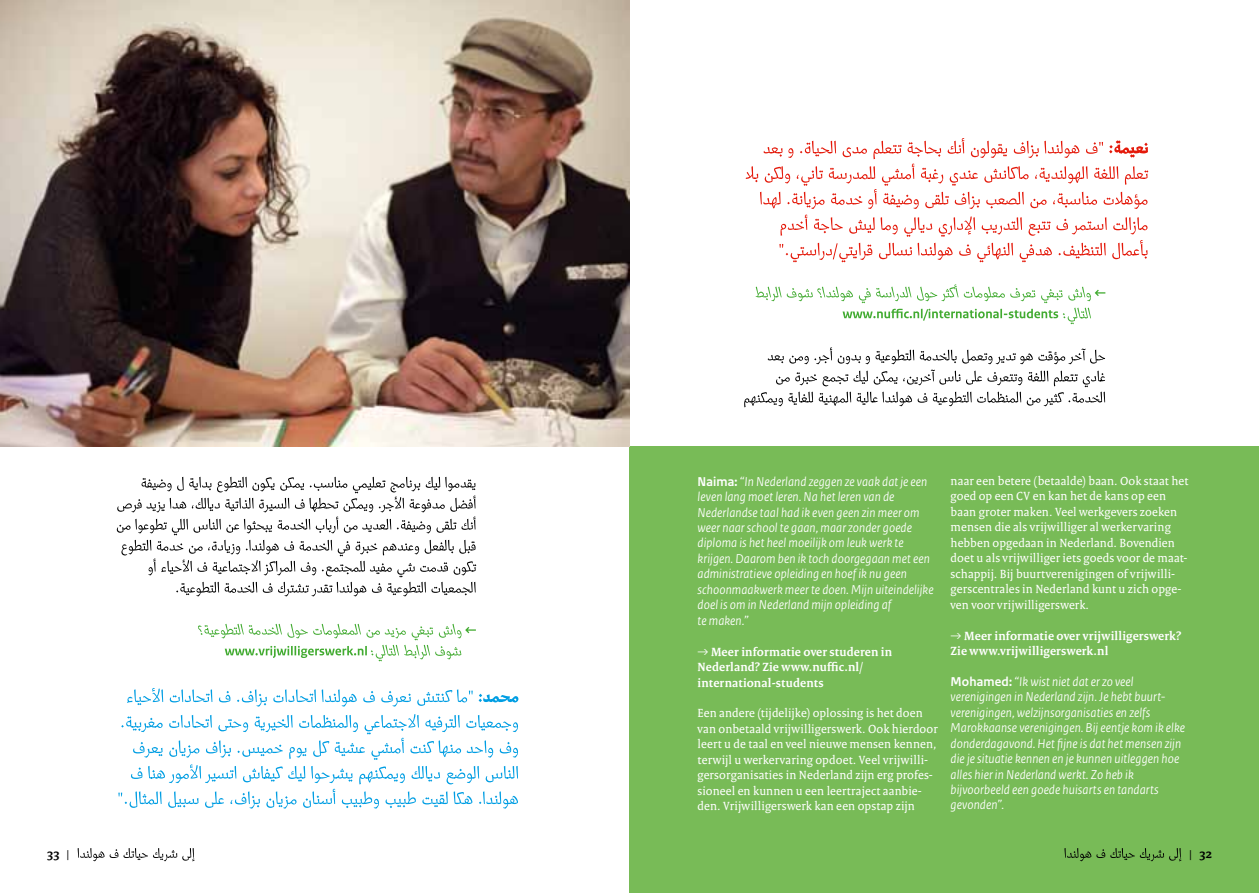
<style>
.page{position:relative;width:1259px;height:893px;background:#fff}
.page>*{position:absolute;margin:0;border:0;box-sizing:border-box;transform-origin:0 0}
.t1{font:italic 13.5px/15.5px "Rijksoverheid Sans Heading";letter-spacing:.01em;color:#fff}
.t2{font:700 13.5px "Rijksoverheid Serif";color:#000}
.t3{font:12.75px/15.5px "Rijksoverheid Serif";letter-spacing:.01em;color:#fff}
.t4{font:700 12.75px/15.5px "Rijksoverheid Serif";letter-spacing:.01em;color:#fff}
.s1{font-weight:700;font-style:normal}
.s2{font-weight:400}
.s3{font-family:"Rijksoverheid Sans Text";font-weight:400;font-size:12px}
</style>
<div class="page">
<div style="left:629px;top:446px;width:630px;height:447px;background:#78bb57"></div>
<svg style="left:744px;top:370px;width:361px;height:37px"></svg>
<svg style="left:768px;top:347px;width:337px;height:17px"></svg>
<svg style="left:755px;top:284px;width:350px;height:40px"></svg>
<svg style="left:779px;top:215px;width:368px;height:47px"></svg>
<svg style="left:745px;top:138px;width:403px;height:71px"></svg>
<svg style="left:118px;top:714px;width:400px;height:95px"></svg>
<svg style="left:127px;top:688px;width:391px;height:19px"></svg>
<svg style="left:198px;top:624px;width:278px;height:37px"></svg>
<svg style="left:117px;top:477px;width:359px;height:119px"></svg>
<img style="left:0;top:0;width:629px;height:446px">
<svg style="left:78px;top:848px;width:116px;height:13px"></svg>
<svg style="left:1064px;top:848px;width:117px;height:13px"></svg>
<p class="t1" style="left:697px;top:474px;width:237px"><span class="s1">Naima:</span> “In Nederland zeggen ze vaak dat je een leven lang moet leren. Na het leren van de Nederlandse taal had ik even geen zin meer om weer naar school te gaan, maar zonder goede diploma is het heel moeilijk om leuk werk te krijgen. Daarom ben ik toch doorgegaan met een administratieve opleiding en hoef ik nu geen schoonmaakwerk meer te doen. Mijn uiteindelijke doel is om in Nederland mijn opleiding af<br>te maken.”</p>
<p class="t4" style="left:697px;top:644px;width:196px"><span class="s2">→</span> Meer informatie over studeren in<br>Nederland? Zie www.nuffic.nl/ international-students</p>
<p class="t3" style="left:697px;top:705px;width:242px">Een andere (tijdelijke) oplossing is het doen van onbetaald vrijwilligerswerk. Ook hierdoor leert u de taal en veel nieuwe mensen kennen, terwijl u werkervaring opdoet. Veel vrijwilli&shy;gersorganisaties in Nederland zijn erg profes&shy;sioneel en kunnen u een leertraject aanbie&shy;den. Vrijwilligerswerk kan een opstap zijn</p>
<p class="t3" style="left:950px;top:473px;width:239px">naar een betere (betaalde) baan. Ook staat het goed op een CV en kan het de kans op een baan groter maken. Veel werkgevers zoeken mensen die als vrijwilliger al werkervaring hebben opgedaan in Nederland. Bovendien doet u als vrijwilliger iets goeds voor de maat&shy;schappij. Bij buurtverenigingen of vrijwilli&shy;gerscentrales in Nederland kunt u zich opge&shy;ven voor vrijwilligerswerk.</p>
<p class="t4" style="left:950px;top:628px;width:232px"><span class="s2">→</span> Meer informatie over vrijwilligerswerk?<br>Zie www.vrijwilligerswerk.nl</p>
<p class="t1" style="left:950px;top:674px;width:236px"><span class="s1">Mohamed:</span> “Ik wist niet dat er zo veel verenigingen in Nederland zijn. Je hebt buurt&shy;verenigingen, welzijnsorganisaties en zelfs Marokkaanse verenigingen. Bij eentje kom ik elke donderdagavond. Het fijne is dat het mensen zijn die je situatie kennen en je kunnen uitleggen hoe alles hier in Nederland werkt. Zo heb ik bijvoorbeeld een goede huisarts en tandarts gevonden”.</p>
<p class="t2" style="left:47px;top:845px;width:24px">33 <span class="s3">|</span></p>
<p class="t2" style="left:1189px;top:845px;width:24px"><span class="s3">|</span> 32</p>
</div>
